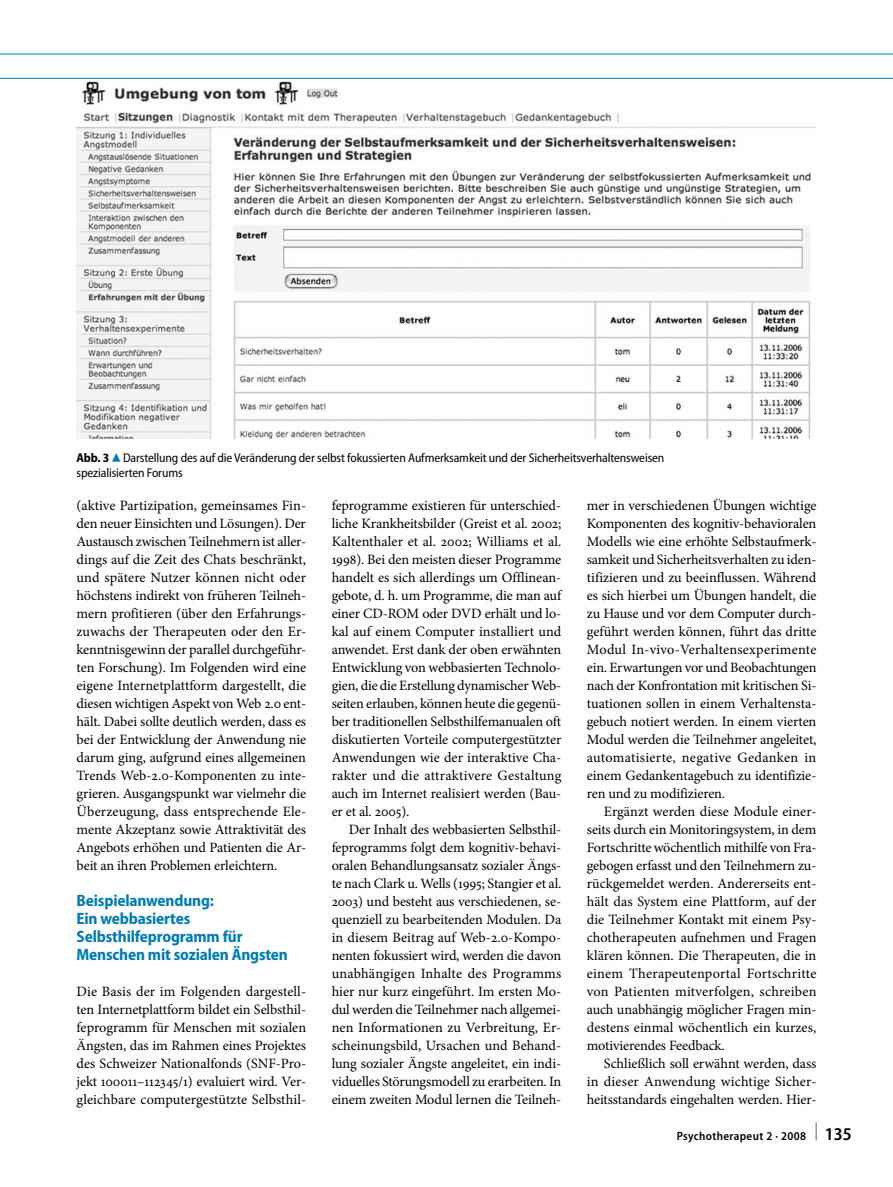
<style>
.page{position:relative;width:893px;height:1187px;background:#fff}
.page>*{position:absolute;margin:0;border:0;box-sizing:border-box;transform-origin:0 0}
._012_u1{font:700 semi-condensed 16.5px/18px "Myriad Pro";letter-spacing:-.01em;color:#007baf}
._010_fliesstext_mit{font:14.25px/18px "Minion Pro";letter-spacing:-.01em;color:#000;text-align:justify}
._010_fliesstext_ohne{font:14.25px/18px "Minion Pro";letter-spacing:-.005em;color:#000;text-align:justify}
._024_abb_legende{font:semi-condensed 12.75px/15px "Myriad Pro";letter-spacing:-.01em;color:#000}
.t1{font:600 semi-condensed 12px "Myriad Pro";letter-spacing:.03em;color:#000}
.s1{font-weight:700}
.s2{font-family:"S Buttons";font-stretch:normal;font-size:14.25px;color:#007baf}
.s3{font-size:18px}
</style>
<div class="page">
<img style="left:77px;top:81px;width:739px;height:358px">
<hr style="left:0;top:54px;width:893px;height:1px;background:#007baf">
<hr style="left:0;top:78px;width:893px;height:1px;background:#007baf">
<p class="_024_abb_legende" style="left:77px;top:450px;width:589px"><span class="s1">Abb. 3</span><span class="s2">8</span>Darstellung des auf die Veränderung der selbst fokussierten Aufmerksamkeit und der Sicherheitsverhaltensweisen spezialisierten Forums</p>
<p class="_010_fliesstext_mit" style="left:77px;top:496px;width:231px">(aktive Partizipation, gemeinsames Fin&shy;den neuer Einsichten und Lösungen). Der Austausch zwischen Teilnehmern ist aller&shy;dings auf die Zeit des Chats beschränkt, und spätere Nutzer können nicht oder höchstens indirekt von früheren Teilneh&shy;mern profitieren (über den Erfahrungs&shy;zuwachs der Therapeuten oder den Er&shy;kenntnisgewinn der parallel durchgeführ&shy;ten Forschung). Im Folgenden wird eine eigene Internetplattform dargestellt, die diesen wichtigen Aspekt von Web 2.0 ent&shy;hält. Dabei sollte deutlich werden, dass es bei der Entwicklung der Anwendung nie darum ging, aufgrund eines allgemeinen Trends Web-2.0-Komponenten zu inte&shy;grieren. Ausgangspunkt war vielmehr die Überzeugung, dass entsprechende Ele&shy;mente Akzeptanz sowie Attraktivität des Angebots erhöhen und Patienten die Ar&shy;beit an ihren Problemen erleichtern.</p>
<p class="_012_u1" style="left:77px;top:891px;width:213px">Beispielanwendung:<br>Ein webbasiertes<br>Selbsthilfeprogramm für<br>Menschen mit sozialen Ängsten</p>
<p class="_010_fliesstext_ohne" style="left:77px;top:982px;width:231px">Die Basis der im Folgenden dargestell&shy;ten Internetplattform bildet ein Selbsthil&shy;feprogramm für Menschen mit sozialen Ängsten, das im Rahmen eines Projektes des Schweizer Nationalfonds (SNF-Pro&shy;jekt 100011–112345/1) evaluiert wird. Ver&shy;gleichbare computergestützte Selbsthil-</p>
<p class="_010_fliesstext_ohne" style="left:332px;top:496px;width:231px">feprogramme existieren für unterschied&shy;liche Krankheitsbilder (Greist et al. 2002; Kaltenthaler et al. 2002; Williams et al.<br>1998). Bei den meisten dieser Programme handelt es sich allerdings um Offlinean&shy;gebote, d. h. um Programme, die man auf einer CD-ROM oder DVD erhält und lo&shy;kal auf einem Computer installiert und anwendet. Erst dank der oben erwähnten Entwicklung von webbasierten Technolo&shy;gien, die die Erstellung dynamischer Web&shy;seiten erlauben, können heute die gegenü&shy;ber traditionellen Selbsthilfemanualen oft diskutierten Vorteile computergestützter Anwendungen wie der interaktive Cha&shy;rakter und die attraktivere Gestaltung auch im Internet realisiert werden (Bau&shy;er et al. 2005).</p>
<p class="_010_fliesstext_mit" style="left:332px;top:820px;width:231px;text-indent:17px">Der Inhalt des webbasierten Selbsthil&shy;feprogramms folgt dem kognitiv-behavi&shy;oralen Behandlungsansatz sozialer Ängs&shy;te nach Clark u. Wells (1995; Stangier et al.<br>2003) und besteht aus verschiedenen, se&shy;quenziell zu bearbeitenden Modulen. Da in diesem Beitrag auf Web-2.0-Kompo&shy;nenten fokussiert wird, werden die davon unabhängigen Inhalte des Programms hier nur kurz eingeführt. Im ersten Mo&shy;dul werden die Teilnehmer nach allgemei&shy;nen Informationen zu Verbreitung, Er&shy;scheinungsbild, Ursachen und Behand&shy;lung sozialer Ängste angeleitet, ein indi&shy;viduelles Störungsmodell zu erarbeiten. In einem zweiten Modul lernen die Teilneh-</p>
<p class="_010_fliesstext_mit" style="left:587px;top:496px;width:231px">mer in verschiedenen Übungen wichtige Komponenten des kognitiv-behavioralen Modells wie eine erhöhte Selbstaufmerk&shy;samkeit und Sicherheitsverhalten zu iden&shy;tifizieren und zu beeinflussen. Während es sich hierbei um Übungen handelt, die zu Hause und vor dem Computer durch&shy;geführt werden können, führt das dritte Modul In-vivo-Verhaltensexperimente ein. Erwartungen vor und Beobachtungen nach der Konfrontation mit kritischen Si&shy;tuationen sollen in einem Verhaltensta&shy;gebuch notiert werden. In einem vierten Modul werden die Teilnehmer angeleitet, automatisierte, negative Gedanken in einem Gedankentagebuch zu identifizie&shy;ren und zu modifizieren.</p>
<p class="_010_fliesstext_mit" style="left:587px;top:802px;width:231px;text-indent:17px">Ergänzt werden diese Module einer&shy;seits durch ein Monitoringsystem, in dem Fortschritte wöchentlich mithilfe von Fra&shy;gebogen erfasst und den Teilnehmern zu&shy;rückgemeldet werden. Andererseits ent&shy;hält das System eine Plattform, auf der die Teilnehmer Kontakt mit einem Psy&shy;chotherapeuten aufnehmen und Fragen klären können. Die Therapeuten, die in einem Therapeutenportal Fortschritte von Patienten mitverfolgen, schreiben auch unabhängig möglicher Fragen min&shy;destens einmal wöchentlich ein kurzes, motivierendes Feedback.</p>
<p class="_010_fliesstext_mit" style="left:587px;top:1054px;width:231px;text-indent:17px">Schließlich soll erwähnt werden, dass in dieser Anwendung wichtige Sicher&shy;heitsstandards eingehalten werden. Hier-</p>
<p class="t1" style="left:677px;top:1129px;width:177px">Psychotherapeut 2 · 2008 <sup>|</sup> <span class="s3">135</span></p>
</div>
